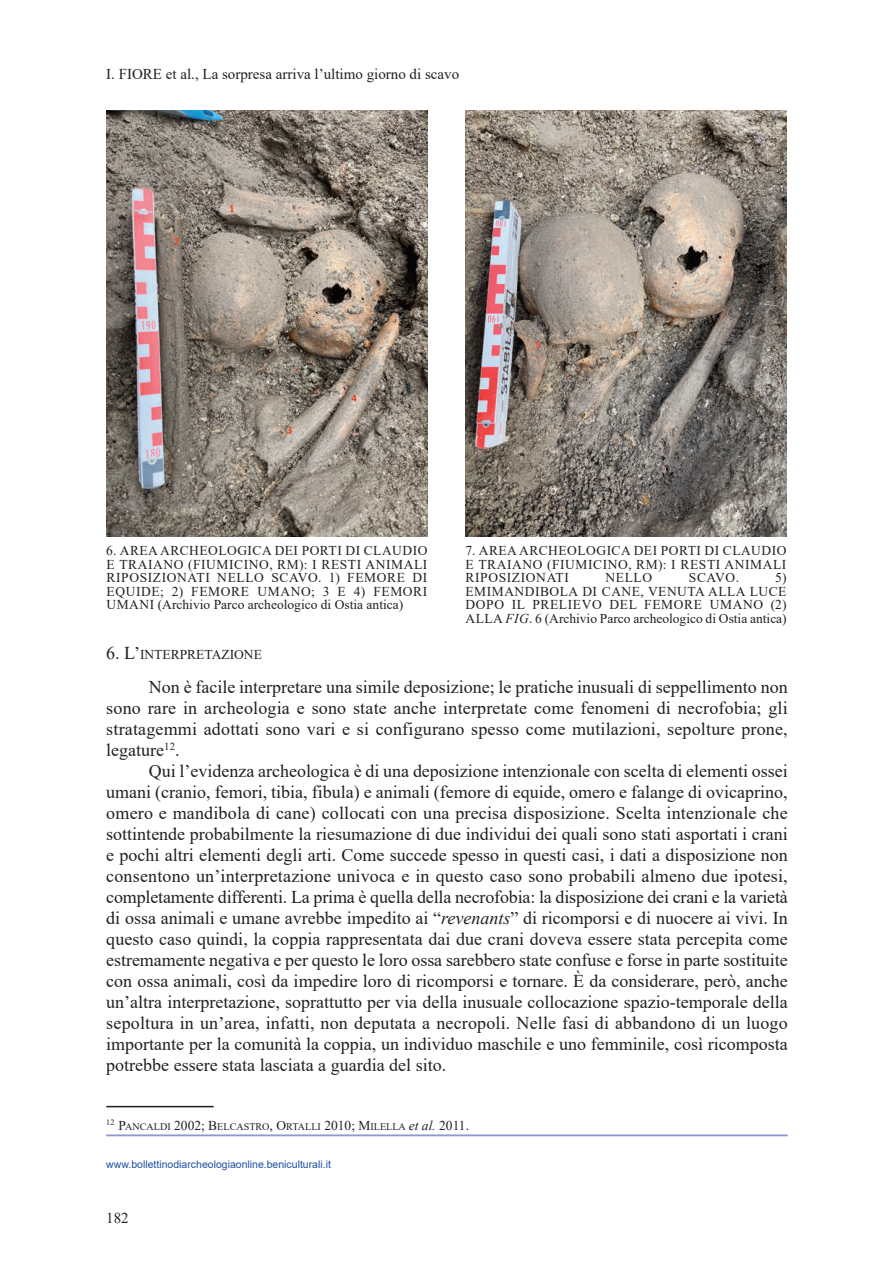
<style>
.page{position:relative;width:893px;height:1263px;background:#fff}
.page>*{position:absolute;margin:0;border:0;box-sizing:border-box;transform-origin:0 0}
.t1{font:18px/21px "Times New Roman";color:#231f20;text-align:justify}
.t2{font:15px "Times New Roman";color:#231f20}
.t3{font:13.5px/13.5px "Times New Roman";color:#231f20;text-align:justify}
.t4{font:10.5px "Arial";color:#1e51a3}
.t5{font:10.2px "Times New Roman";color:#231f20}
.s1{font-style:italic}
.s2{font-size:18px}
.s3{font-size:13.5px}
.s4{font-style:italic;font-size:13.5px}
</style>
<div class="page">
<hr style="left:106px;top:1106px;width:108px;height:1px;background:#231f20">
<hr style="left:106px;top:1135px;width:682px;height:1px;background:#8e99cd">
<img style="left:106px;top:110px;width:322px;height:427px">
<img style="left:465px;top:110px;width:322px;height:427px">
<p class="t2" style="left:106px;top:65px;width:354px">I. FIORE et al., La sorpresa arriva l’ultimo giorno di scavo</p>
<p class="t3" style="left:106px;top:544px;width:323px">6. AREA ARCHEOLOGICA DEI PORTI DI CLAUDIO E TRAIANO (FIUMICINO, RM): I RESTI ANIMALI RIPOSIZIONATI NELLO SCAVO. 1) FEMORE DI EQUIDE; 2) FEMORE UMANO; 3 E 4) FEMORI UMANI (Archivio Parco archeologico di Ostia antica)</p>
<p class="t3" style="left:465px;top:544px;width:323px">7. AREA ARCHEOLOGICA DEI PORTI DI CLAUDIO E TRAIANO (FIUMICINO, RM): I RESTI ANIMALI RIPOSIZIONATI</p>
<p class="t3" style="left:466px;top:571px;width:323px;text-indent:310px">5)<br>EMIMANDIBOLA DI CANE, VENUTA ALLA LUCE DOPO IL PRELIEVO DEL FEMORE UMANO (2)<br>ALLA <span class="s1">FIG</span>. 6 (Archivio Parco archeologico di Ostia antica)</p>
<p class="t3" style="left:606px;top:571px;width:48px">NELLO</p>
<p class="t3" style="left:689px;top:571px;width:52px">SCAVO.</p>
<p class="t3" style="left:106px;top:648px;width:157px"><span class="s2">6. L’</span>INTERPRETAZIONE</p>
<p class="t1" style="left:106px;top:676px;width:683px;text-indent:43px">Non è facile interpretare una simile deposizione; le pratiche inusuali di seppellimento non sono rare in archeologia e sono state anche interpretate come fenomeni di necrofobia; gli stratagemmi adottati sono vari e si configurano spesso come mutilazioni, sepolture prone, legature<sup>12</sup>.</p>
<p class="t1" style="left:106px;top:760px;width:683px;text-indent:43px">Qui l’evidenza archeologica è di una deposizione intenzionale con scelta di elementi ossei umani (cranio, femori, tibia, fibula) e animali (femore di equide, omero e falange di ovicaprino, omero e mandibola di cane) collocati con una precisa disposizione. Scelta intenzionale che sottintende probabilmente la riesumazione di due individui dei quali sono stati asportati i crani e pochi altri elementi degli arti. Come succede spesso in questi casi, i dati a disposizione non consentono un’interpretazione univoca e in questo caso sono probabili almeno due ipotesi, completamente differenti. La prima è quella della necrofobia: la disposizione dei crani e la varietà di ossa animali e umane avrebbe impedito ai “<span class="s1">revenants</span>” di ricomporsi e di nuocere ai vivi. In questo caso quindi, la coppia rappresentata dai due crani doveva essere stata percepita come estremamente negativa e per questo le loro ossa sarebbero state confuse e forse in parte sostituite con ossa animali, così da impedire loro di ricomporsi e tornare. È da considerare, però, anche un’altra interpretazione, soprattutto per via della inusuale collocazione spazio-temporale della sepoltura in un’area, infatti, non deputata a necropoli. Nelle fasi di abbandono di un luogo importante per la comunità la coppia, un individuo maschile e uno femminile, così ricomposta potrebbe essere stata lasciata a guardia del sito.</p>
<p class="t5" style="left:106px;top:1120px;width:364px"><sup>12</sup> <span class="s3">P</span>ANCALDI <span class="s3">2002; B</span>ELCASTRO<span class="s3">, O</span>RTALLI <span class="s3">2010; M</span>ILELLA <span class="s4">et al.</span> <span class="s3">2011.</span></p>
<p class="t4" style="left:106px;top:1159px;width:226px">www.bollettinodiarcheologiaonline.beniculturali.it</p>
<p class="t2" style="left:106px;top:1209px;width:24px">182</p>
</div>
